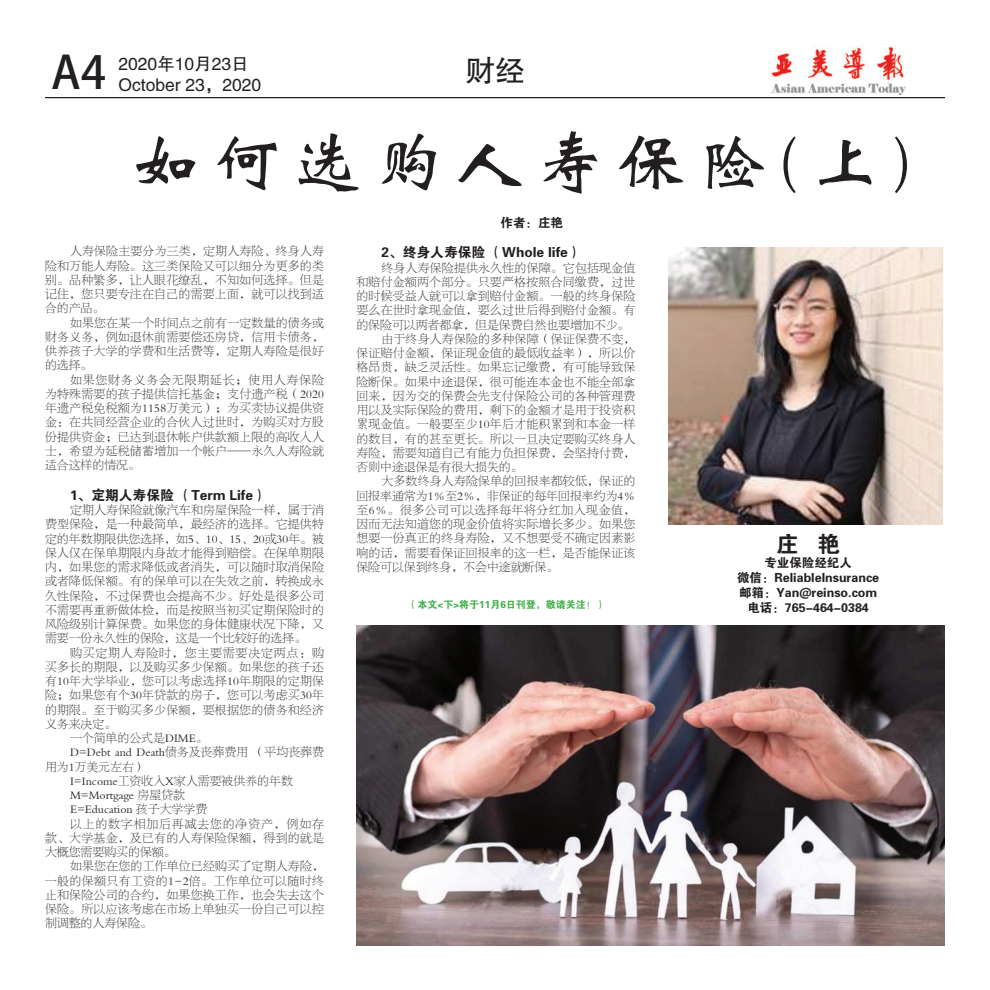
<style>
.page{position:relative;width:990px;height:990px;background:#fff}
.page>*{position:absolute;margin:0;border:0;box-sizing:border-box;transform-origin:0 0}
.t1{font:67.5px "FZWBJW GB1 0";letter-spacing:.2em;color:#231f20}
.t2{font:45px "Adobe Heiti Std";color:#231f20}
.t3{font:30px "FZHTJW GB1 0";color:#231f20}
.t4{font:22.5px "FZDHTJW GB1 0";color:#231f20}
.t5{font:17.5px/21px "FZHTFW GB1 0";color:#231f20}
.t6{font:13.75px "FZDHTJW GB1 0";color:#231f20}
.t7{font:12.5px/15px "FZDHTJW GB1 0";color:#231f20;text-align:center}
.t8{font:11.88px/14.2px "FZBSJW GB1 0";letter-spacing:.02em;color:#231f20;text-align:justify}
.t9{font:11.88px "FZBSJW GB1 0";color:#231f20}
.t10{font:11.88px "FZBSJW GB1 0";letter-spacing:.075em;color:#231f20}
.t11{font:11.88px "FZBSJW GB1 0";letter-spacing:.045em;color:#231f20}
.t12{font:10px "FZDHTJW GB1 0";color:#40ae49}
</style>
<div class="page">
<hr style="left:45px;top:97px;width:900px;height:1px;background:#231f20">
<img style="left:771px;top:46px;width:135px;height:48px">
<img style="left:669px;top:248px;width:273px;height:276px">
<img style="left:356px;top:625px;width:589px;height:320px">
<h2 class="t2" style="left:51px;top:46px;width:57px">A4</h2>
<h3 class="t3" style="left:465px;top:54px;width:61px">财经</h3>
<h3 class="t5" style="left:119px;top:54px;width:144px">2020年10月23日<br>October 23，2020</h3>
<h1 class="t1" style="left:131px;top:127px;width:781px">如何选购人寿保险(上)</h1>
<p class="t8" style="left:45px;top:245px;width:281px;text-indent:25px">人寿保险主要分为三类，定期人寿险、终身人寿险和万能人寿险。这三类保险又可以细分为更多的类别。品种繁多，让人眼花缭乱，不知如何选择。但是记住，您只要专注在自己的需要上面，就可以找到适合的产品。</p>
<p class="t8" style="left:45px;top:316px;width:281px;text-indent:25px">如果您在某一个时间点之前有一定数量的债务或财务义务，例如退休前需要偿还房贷，信用卡债务，供养孩子大学的学费和生活费等，定期人寿险是很好的选择。</p>
<p class="t8" style="left:45px;top:373px;width:281px;text-indent:25px">如果您财务义务会无限期延长；使用人寿保险为特殊需要的孩子提供信托基金；支付遗产税（2020年遗产税免税额为1158万美元）；为买卖协议提供资金：在共同经营企业的合伙人过世时，为购买对方股份提供资金；已达到退休帐户供款额上限的高收入人士，希望为延税储蓄增加一个帐户——永久人寿险就适合这样的情况。</p>
<p class="t6" style="left:70px;top:488px;width:198px">1、定期人寿保险 （Term Life）</p>
<p class="t8" style="left:45px;top:503px;width:281px;text-indent:25px">定期人寿保险就像汽车和房屋保险一样，属于消费型保险，是一种最简单，最经济的选择。它提供特定的年数期限供您选择，如5、10、15、20或30年。被保人仅在保单期限内身故才能得到赔偿。在保单期限内，如果您的需求降低或者消失，可以随时取消保险或者降低保额。有的保单可以在失效之前，转换成永久性保险，不过保费也会提高不少。好处是很多公司不需要再重新做体检，而是按照当初买定期保险时的风险级别计算保费。如果您的身体健康状况下降，又需要一份永久性的保险，这是一个比较好的选择。</p>
<p class="t10" style="left:70px;top:646px;width:255px">购买定期人寿险时，您主要需要决定两点：购</p>
<p class="t8" style="left:45px;top:660px;width:281px">买多长的期限，以及购买多少保额。如果您的孩子还</p>
<p class="t8" style="left:45px;top:674px;width:281px">有10年大学毕业，您可以考虑选择10年期限的定期保</p>
<p class="t8" style="left:45px;top:689px;width:281px">险；如果您有个30年贷款的房子，您可以考虑买30年</p>
<p class="t8" style="left:45px;top:703px;width:281px">的期限。至于购买多少保额，要根据您的债务和经济</p>
<p class="t8" style="left:45px;top:717px;width:73px">义务来决定。</p>
<p class="t9" style="left:70px;top:732px;width:139px">一个简单的公式是DIME。</p>
<p class="t9" style="left:70px;top:746px;width:256px">D=Debt and Death债务及丧葬费用 （平均丧葬费</p>
<p class="t9" style="left:45px;top:760px;width:102px">用为1万美元左右）</p>
<p class="t9" style="left:70px;top:775px;width:224px">I=Income工资收入X家人需要被供养的年数</p>
<p class="t9" style="left:70px;top:789px;width:116px">M=Mortgage 房屋贷款</p>
<p class="t9" style="left:70px;top:803px;width:139px">E=Education 孩子大学学费</p>
<p class="t10" style="left:70px;top:817px;width:255px">以上的数字相加后再减去您的净资产，例如存</p>
<p class="t8" style="left:45px;top:831px;width:281px">款、大学基金，及已有的人寿保险保额，得到的就是</p>
<p class="t9" style="left:45px;top:846px;width:132px">大概您需要购买的保额。</p>
<p class="t8" style="left:70px;top:860px;width:255px">如果您在您的工作单位已经购买了定期人寿险，</p>
<p class="t8" style="left:45px;top:874px;width:280px">一般的保额只有工资的1-2倍。工作单位可以随时终</p>
<p class="t8" style="left:45px;top:888px;width:281px">止和保险公司的合约，如果您换工作，也会失去这个</p>
<p class="t8" style="left:45px;top:902px;width:281px">保险。所以应该考虑在市场上单独买一份自己可以控</p>
<p class="t9" style="left:45px;top:917px;width:108px">制调整的人寿保险。</p>
<p class="t7" style="left:501px;top:215px;width:64px">作者：庄艳</p>
<p class="t6" style="left:381px;top:245px;width:202px">2、终身人寿保险（Whole life）</p>
<p class="t8" style="left:381px;top:261px;width:255px">终身人寿保险提供永久性的保障。它包括现金值</p>
<p class="t8" style="left:356px;top:275px;width:281px">和赔付金额两个部分。只要严格按照合同缴费，过世</p>
<p class="t8" style="left:356px;top:289px;width:281px">的时候受益人就可以拿到赔付金额。一般的终身保险</p>
<p class="t8" style="left:356px;top:304px;width:281px">要么在世时拿现金值，要么过世后得到赔付金额。有</p>
<p class="t9" style="left:356px;top:318px;width:275px">的保险可以两者都拿，但是保费自然也要增加不少。</p>
<p class="t8" style="left:381px;top:332px;width:255px">由于终身人寿保险的多种保障（保证保费不变，</p>
<p class="t8" style="left:356px;top:346px;width:281px">保证赔付金额，保证现金值的最低收益率），所以价</p>
<p class="t8" style="left:356px;top:361px;width:281px">格昂贵，缺乏灵活性。如果忘记缴费，有可能导致保</p>
<p class="t8" style="left:356px;top:375px;width:281px">险断保。如果中途退保，很可能连本金也不能全部拿</p>
<p class="t8" style="left:356px;top:389px;width:281px">回来，因为交的保费会先支付保险公司的各种管理费</p>
<p class="t8" style="left:356px;top:403px;width:281px">用以及实际保险的费用，剩下的金额才是用于投资积</p>
<p class="t8" style="left:356px;top:418px;width:281px">累现金值。一般要至少10年后才能积累到和本金一样</p>
<p class="t8" style="left:356px;top:432px;width:281px">的数目，有的甚至更长。所以一旦决定要购买终身人</p>
<p class="t8" style="left:356px;top:446px;width:281px">寿险，需要知道自己有能力负担保费，会坚持付费，</p>
<p class="t9" style="left:356px;top:461px;width:168px">否则中途退保是有很大损失的。</p>
<p class="t8" style="left:381px;top:475px;width:255px">大多数终身人寿险保单的回报率都较低，保证的</p>
<p class="t9" style="left:356px;top:489px;width:280px">回报率通常为1％至2％，非保证的每年回报率约为4％</p>
<p class="t11" style="left:356px;top:504px;width:281px">至6％。很多公司可以选择每年将分红加入现金值，</p>
<p class="t8" style="left:356px;top:517px;width:281px">因而无法知道您的现金价值将实际增长多少。如果您</p>
<p class="t8" style="left:356px;top:532px;width:281px">想要一份真正的终身寿险，又不想要受不确定因素影</p>
<p class="t8" style="left:356px;top:546px;width:281px">响的话，需要看保证回报率的这一栏，是否能保证该</p>
<p class="t9" style="left:356px;top:561px;width:203px">保险可以保到终身，不会中途就断保。</p>
<p class="t12" style="left:408px;top:599px;width:200px">（本文&lt;下&gt;将于11月6日刊登，敬请关注！）</p>
<h3 class="t4" style="left:776px;top:532px;width:65px">庄 艳</h3>
<p class="t7" style="left:737px;top:556px;width:144px">专业保险经纪人<br>微信：ReliableInsurance邮箱：Yan@reinso.com电话：765-464-0384</p>
</div>
